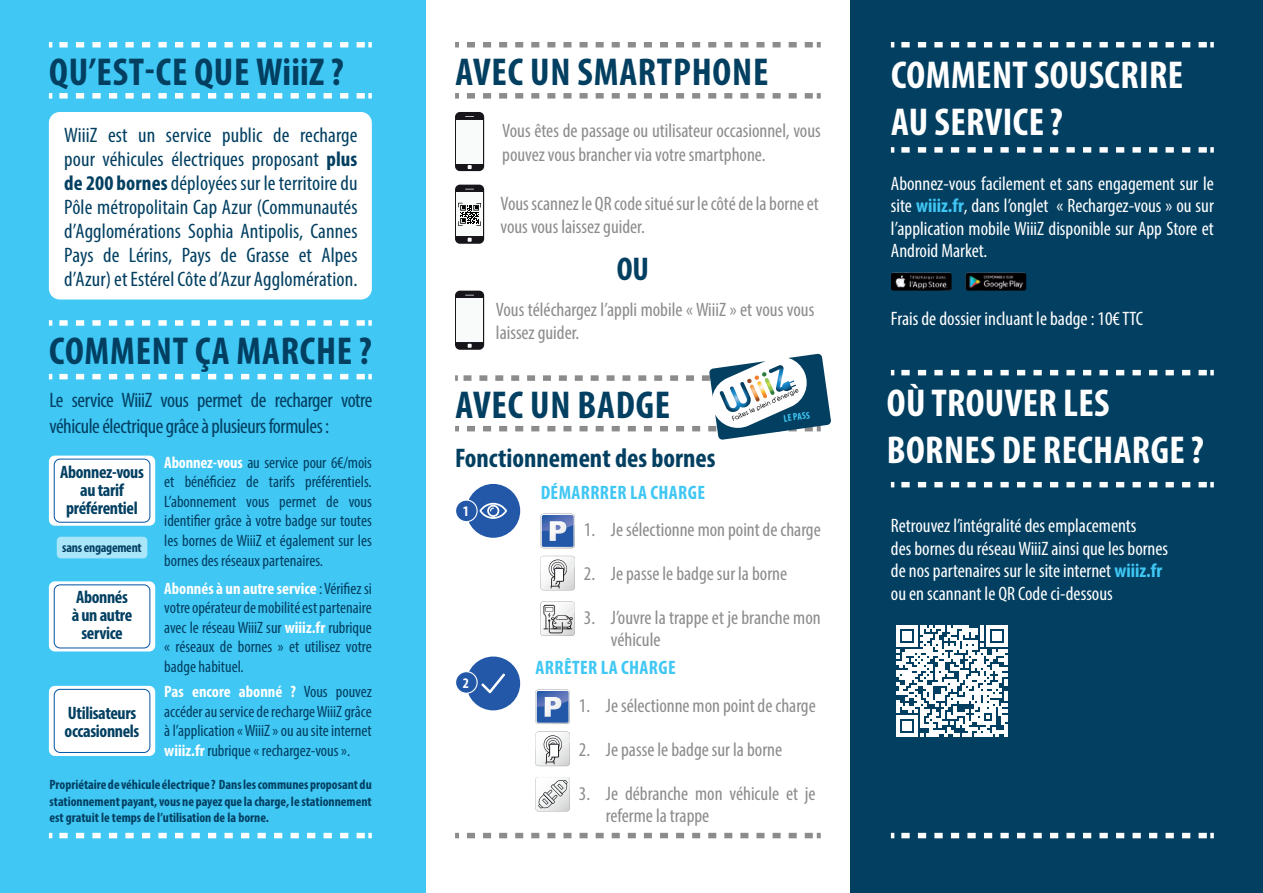
<style>
.page{position:relative;width:1263px;height:893px;background:#fff}
.page>*{position:absolute;margin:0;border:0;box-sizing:border-box;transform-origin:0 0}
.t1{font:700 condensed 39px "Myriad Pro";letter-spacing:.02em;color:#023f61}
.t2{font:700 condensed 39px/46.8px "Myriad Pro";letter-spacing:.01em;color:#fff}
.t3{font:700 condensed 33px "Myriad Pro";color:#023f61}
.t4{font:700 condensed 27px "Myriad Pro";color:#023f61}
.t5{font:condensed 21px/24px "Myriad Pro";letter-spacing:-.02em;color:#023f61}
.t6{font:condensed 19.5px/23.4px "Myriad Pro";color:#8d8b8b}
.t7{font:condensed 19.5px/22.5px "Myriad Pro";color:#fff;text-align:justify}
.t8{font:700 condensed 19.5px "Myriad Pro";letter-spacing:.02em;color:#40c7f4}
.t9{font:700 condensed 18px/18px "Myriad Pro";letter-spacing:-.02em;color:#023f61;text-align:center}
.t10{font:condensed 16.5px/19.5px "Myriad Pro";color:#023f61;text-align:justify}
.t11{font:700 condensed 14.7px "Myriad Pro";color:#fff}
.t12{font:700 condensed 13.5px/16.5px "Myriad Pro";color:#023f61;text-align:justify}
.t13{font:700 condensed 13.5px "Myriad Pro";letter-spacing:-.02em;color:#023f61}
.t14{font:700 condensed 9.9px "Myriad Pro";color:#40c7f4}
.s1{font-weight:700}
.s2{font-weight:700;color:#fff}
.s3{font-weight:700;color:#40c7f4}
</style>
<div class="page">
<div style="left:0;top:0;width:425px;height:893px;background:#40c7f4"></div>
<div style="left:850px;top:0;width:413px;height:893px;background:#023f61"></div>
<svg style="left:891px;top:42px;width:3px;height:5px"></svg>
<svg style="left:901px;top:42px;width:313px;height:5px"></svg>
<svg style="left:891px;top:370px;width:3px;height:5px"></svg>
<svg style="left:901px;top:370px;width:313px;height:5px"></svg>
<svg style="left:891px;top:147px;width:3px;height:6px"></svg>
<svg style="left:901px;top:147px;width:313px;height:6px"></svg>
<svg style="left:891px;top:482px;width:3px;height:5px"></svg>
<svg style="left:901px;top:482px;width:313px;height:5px"></svg>
<svg style="left:891px;top:833px;width:3px;height:5px"></svg>
<svg style="left:901px;top:833px;width:313px;height:5px"></svg>
<svg style="left:455px;top:42px;width:4px;height:5px"></svg>
<svg style="left:467px;top:42px;width:354px;height:5px"></svg>
<svg style="left:455px;top:93px;width:4px;height:6px"></svg>
<svg style="left:467px;top:93px;width:354px;height:6px"></svg>
<svg style="left:455px;top:833px;width:4px;height:5px"></svg>
<svg style="left:467px;top:833px;width:354px;height:5px"></svg>
<div style="left:49px;top:112px;width:323px;height:187px;background:#fff;border-radius:11px"></div>
<div style="left:49px;top:456px;width:106px;height:70px;background:#fff;border-radius:6px"></div>
<div style="left:57px;top:537px;width:90px;height:21px;background:#aae6fa;border-radius:4px"></div>
<div style="left:49px;top:581px;width:106px;height:70px;background:#fff;border-radius:6px"></div>
<div style="left:49px;top:686px;width:106px;height:70px;background:#fff;border-radius:6px"></div>
<div style="left:54px;top:459px;width:96px;height:64px;border:1px solid #0154a6;border-radius:6px"></div>
<div style="left:54px;top:584px;width:96px;height:64px;border:1px solid #0154a6;border-radius:6px"></div>
<div style="left:54px;top:689px;width:96px;height:64px;border:1px solid #0154a6;border-radius:6px"></div>
<svg style="left:49px;top:42px;width:3px;height:5px"></svg>
<svg style="left:59px;top:42px;width:313px;height:5px"></svg>
<svg style="left:49px;top:93px;width:3px;height:6px"></svg>
<svg style="left:59px;top:93px;width:313px;height:6px"></svg>
<svg style="left:49px;top:374px;width:3px;height:5px"></svg>
<svg style="left:59px;top:374px;width:313px;height:5px"></svg>
<svg style="left:49px;top:833px;width:3px;height:5px"></svg>
<svg style="left:59px;top:833px;width:313px;height:5px"></svg>
<svg style="left:49px;top:320px;width:3px;height:6px"></svg>
<svg style="left:59px;top:320px;width:313px;height:6px"></svg>
<img style="left:891px;top:273px;width:61px;height:18px">
<img style="left:965px;top:273px;width:61px;height:18px">
<svg style="left:455px;top:185px;width:29px;height:59px"></svg>
<svg style="left:455px;top:112px;width:29px;height:59px"></svg>
<svg style="left:455px;top:291px;width:376px;height:149px"></svg>
<svg style="left:540px;top:514px;width:35px;height:34px"></svg>
<svg style="left:535px;top:690px;width:35px;height:34px"></svg>
<svg style="left:540px;top:556px;width:35px;height:34px"></svg>
<svg style="left:535px;top:732px;width:35px;height:34px"></svg>
<svg style="left:540px;top:601px;width:35px;height:35px"></svg>
<div style="left:466px;top:656px;width:54px;height:54px;background:#2258a7;border-radius:50%"></div>
<svg style="left:481px;top:673px;width:24px;height:21px"></svg>
<div style="left:456px;top:672px;width:21px;height:21px;background:#2258a7;border-radius:50%"></div>
<div style="left:455px;top:671px;width:23px;height:23px;border:1px solid #fff;border-radius:50%"></div>
<div style="left:466px;top:484px;width:54px;height:54px;background:#2258a7;border-radius:50%"></div>
<div style="left:456px;top:500px;width:21px;height:22px;background:#2258a7;border-radius:50%"></div>
<div style="left:455px;top:499px;width:23px;height:23px;border:1px solid #fff;border-radius:50%"></div>
<svg style="left:479px;top:503px;width:28px;height:16px"></svg>
<svg style="left:535px;top:777px;width:35px;height:34px"></svg>
<svg style="left:896px;top:626px;width:111px;height:111px"></svg>
<h1 class="t1" style="left:49px;top:48px;width:296px">QU’EST-CE QUE WiiiZ ?</h1>
<p class="t5" style="left:64px;top:123px;width:295px;text-align:justify">WiiiZ est un service public de recharge pour véhicules électriques proposant <span class="s1">plus de 200 bornes</span> déployées sur le territoire du Pôle métropolitain Cap Azur (Communautés d’Agglomérations Sophia Antipolis, Cannes Pays de Lérins, Pays de Grasse et Alpes d’Azur) et Estérel Côte d’Azur Agglomération.</p>
<h1 class="t1" style="left:49px;top:326px;width:324px">COMMENT ÇA MARCHE ?</h1>
<p class="t5" style="left:49px;top:387px;width:324px;line-height:25.2px">Le service WiiiZ vous permet de recharger votre véhicule électrique grâce à plusieurs formules :</p>
<p class="t10" style="left:164px;top:453px;width:209px"><span class="s2">Abonnez-vous</span> au service pour 6€/mois et bénéficiez de tarifs préférentiels.<br>L’abonnement vous permet de vous identifier grâce à votre badge sur toutes les bornes de WiiiZ et également sur les bornes des réseaux partenaires.</p>
<p class="t10" style="left:164px;top:578px;width:209px"><span class="s2">Abonnés à un autre service</span> : Vérifiez si votre opérateur de mobilité est partenaire avec le réseau WiiiZ sur <span class="s2">wiiiz.fr</span> rubrique « réseaux de bornes » et utilisez votre badge habituel.</p>
<p class="t10" style="left:164px;top:682px;width:209px"><span class="s2">Pas encore abonné ?</span> Vous pouvez accéder au service de recharge WiiiZ grâce à l’application « WiiiZ » ou au site internet <span class="s2">wiiiz.fr</span> rubrique « rechargez-vous ».</p>
<p class="t12" style="left:49px;top:776px;width:324px">Propriétaire de véhicule électrique ? Dans les communes proposant du stationnement payant, vous ne payez que la charge, le stationnement est gratuit le temps de l’utilisation de la borne.</p>
<p class="t9" style="left:60px;top:462px;width:85px">Abonnez-vous au tarif préférentiel</p>
<p class="t13" style="left:62px;top:539px;width:81px">sans engagement</p>
<p class="t9" style="left:72px;top:588px;width:62px">Abonnés à un autre service</p>
<p class="t9" style="left:65px;top:703px;width:76px;text-align:left">Utilisateurs occasionnels</p>
<h1 class="t1" style="left:455px;top:48px;width:314px">AVEC UN SMARTPHONE</h1>
<p class="t6" style="left:502px;top:119px;width:320px">Vous êtes de passage ou utilisateur occasionnel, vous pouvez vous brancher via votre smartphone.</p>
<p class="t6" style="left:501px;top:191px;width:320px">Vous scannez le QR code situé sur le côté de la borne et vous vous laissez guider.</p>
<h2 class="t3" style="left:617px;top:248px;width:34px">OU</h2>
<p class="t6" style="left:496px;top:297px;width:320px">Vous téléchargez l’appli mobile « WiiiZ » et vous vous laissez guider.</p>
<h1 class="t1" style="left:455px;top:380px;width:216px">AVEC UN BADGE</h1>
<h3 class="t4" style="left:455px;top:441px;width:262px">Fonctionnement des bornes</h3>
<p class="t11" style="left:463px;top:502px;width:8px">1</p>
<p class="t8" style="left:541px;top:480px;width:166px">DÉMARRRER LA CHARGE</p>
<p class="t14" style="left:783px;top:412px;width:28px;rotate:-8deg">LE PASS</p>
<p class="t6" style="left:584px;top:518px;width:238px">1. Je sélectionne mon point de charge</p>
<p class="t6" style="left:584px;top:562px;width:205px">2. Je passe le badge sur la borne</p>
<p class="t6" style="left:611px;top:606px;width:211px;line-height:22.5px;text-indent:-27px">3. J’ouvre la trappe et je branche mon véhicule</p>
<p class="t11" style="left:463px;top:674px;width:8px">2</p>
<p class="t8" style="left:536px;top:656px;width:142px">ARRÊTER LA CHARGE</p>
<p class="t6" style="left:579px;top:694px;width:238px">1. Je sélectionne mon point de charge</p>
<p class="t6" style="left:579px;top:737px;width:205px">2. Je passe le badge sur la borne</p>
<p class="t6" style="left:606px;top:782px;width:211px;line-height:22.5px;text-indent:-27px">3. Je débranche mon véhicule et je referme la trappe</p>
<h1 class="t2" style="left:891px;top:51px;width:293px">COMMENT SOUSCRIRE<br>AU SERVICE ?</h1>
<p class="t7" style="left:891px;top:172px;width:324px">Abonnez-vous facilement et sans engagement sur le site <span class="s3">wiiiz.fr</span>, dans l’onglet « Rechargez-vous » ou sur l’application mobile WiiiZ disponible sur App Store et Android Market.</p>
<p class="t7" style="left:891px;top:307px;width:254px">Frais de dossier incluant le badge : 10€ TTC</p>
<h1 class="t2" style="left:887px;top:379px;width:318px">OÙ TROUVER LES<br>BORNES DE RECHARGE ?</h1>
<p class="t7" style="left:891px;top:514px;width:279px;text-align:left">Retrouvez l’intégralité des emplacements<br>des bornes du réseau WiiiZ ainsi que les bornes de nos partenaires sur le site internet <span class="s3">wiiiz.fr </span>ou en scannant le QR Code ci-dessous</p>
</div>
